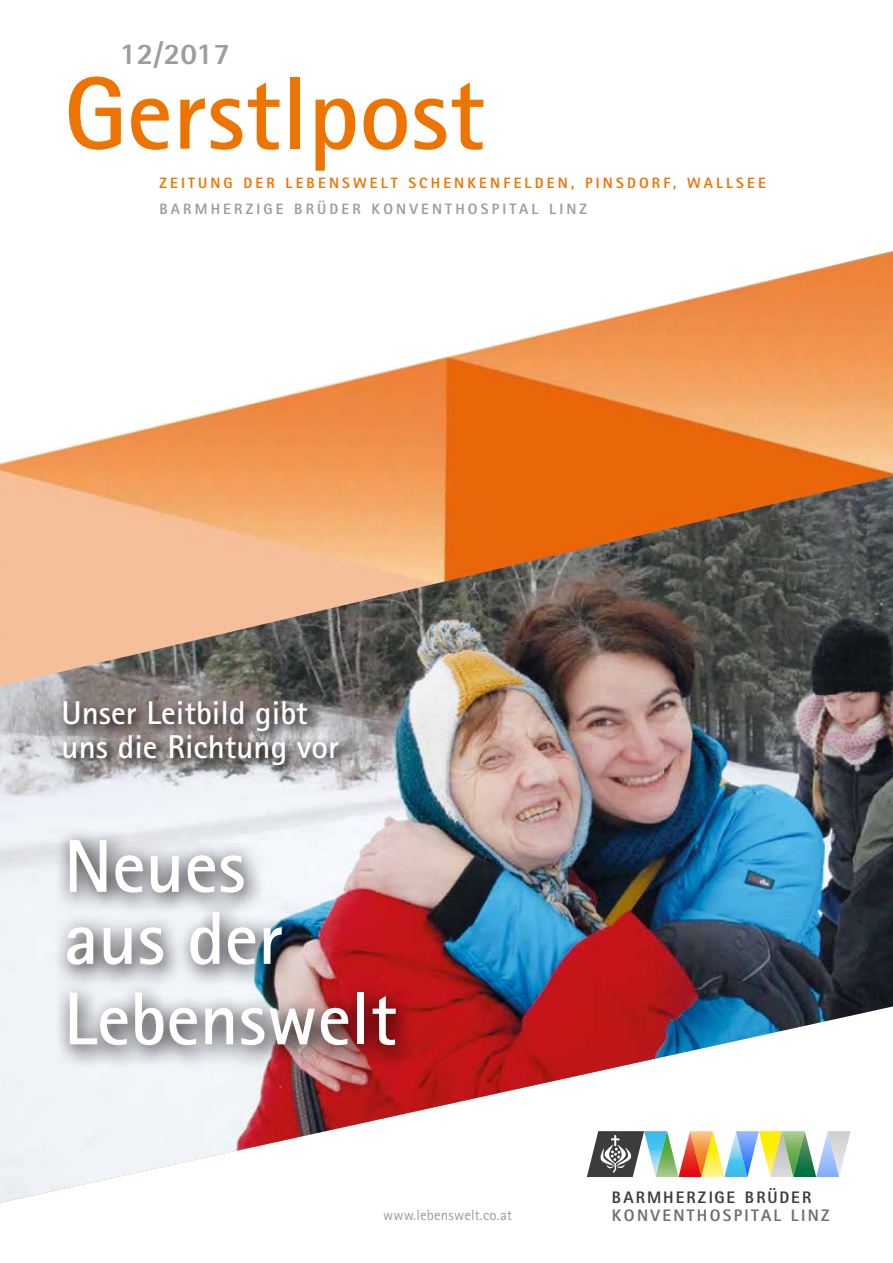
<style>
.page{position:relative;width:893px;height:1263px;background:#fff}
.page>*{position:absolute;margin:0;border:0;box-sizing:border-box;transform-origin:0 0}
.t1{font:700 102.9px "Rotis Sans Serif Pro";color:#ee7402}
.t2{font:700 75px/72px "Rotis Sans Serif Pro";color:#fff}
.t3{font:700 33px/34.5px "Rotis Sans Serif Pro";color:#fff}
.t4{font:800 30px "Rotis Sans Serif Pro";letter-spacing:.01em;color:#9d9d9c}
.t5{font:800 16.65px "Rotis Sans Serif Pro";letter-spacing:.14em;color:#706f6f}
.t6{font:800 16.65px "Rotis Sans Serif Pro";letter-spacing:.12em;color:#3c3c3b}
.t7{font:800 15px "Rotis Sans Serif Pro";letter-spacing:.21em;color:#ee7402}
.t8{font:800 15px "Rotis Sans Serif Pro";letter-spacing:.21em;color:#9d9d9c}
.t9{font:14.85px "Rotis Sans Serif Pro";letter-spacing:.01em;color:#9d9d9c}
</style>
<div class="page">
<img style="left:0;top:686px;width:893px;height:517px">
<img style="left:54px;top:826px;width:363px;height:242px">
<svg style="left:59px;top:696px;width:292px;height:82px;background:#8a8585"></svg>
<img style="left:0;top:251px;width:893px;height:435px">
<svg style="left:587px;top:1131px;width:264px;height:46px"></svg>
<h3 class="t4" style="left:120px;top:34px;width:112px">12/2017</h3>
<h1 class="t1" style="left:64px;top:49px;width:422px">Gerstlpost</h1>
<p class="t7" style="left:159px;top:173px;width:608px">ZEITUNG DER LEBENSWELT SCHENKENFELDEN, PINSDORF, WALLSEE</p>
<p class="t8" style="left:159px;top:199px;width:429px">BARMHERZIGE BRÜDER KONVENTHOSPITAL LINZ</p>
<h3 class="t3" style="left:62px;top:695px;width:279px">Unser Leitbild gibt uns die Richtung vor</h3>
<h2 class="t2" style="left:64px;top:830px;width:221px">Neues aus der</h2>
<h2 class="t2" style="left:64px;top:982px;width:335px">Lebenswelt</h2>
<p class="t9" style="left:383px;top:1206px;width:130px">www.lebenswelt.co.at</p>
<p class="t6" style="left:612px;top:1187px;width:201px">BARMHERZIGE BRÜDER</p>
<p class="t5" style="left:612px;top:1205px;width:219px">KONVENTHOSPITAL LINZ</p>
</div>
